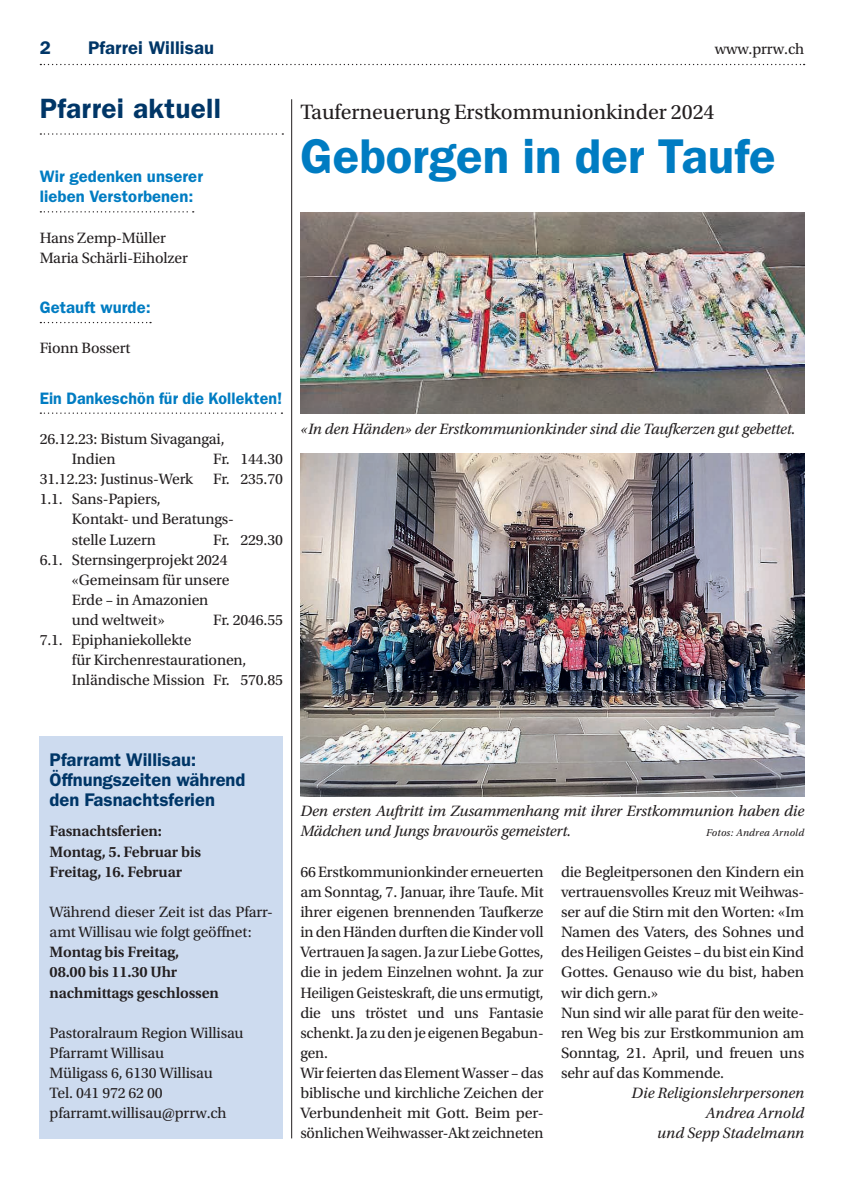
<style>
.page{position:relative;width:844px;height:1191px;background:#fff}
.page>*{position:absolute;margin:0;border:0;box-sizing:border-box;transform-origin:0 0}
.t1{font:600 49px "ITC Franklin Gothic Std";color:#007cc2}
.t2{font:600 28px "ITC Franklin Gothic Std";letter-spacing:.01em;color:#003667}
.t3{font:21.88px "Utopia Std";color:#231f20}
.t4{font:600 18.38px/20.1px "ITC Franklin Gothic Std";color:#003667}
.t5{font:600 16.62px/20.1px "ITC Franklin Gothic Std";letter-spacing:.005em;color:#007cc2}
.t6{font:600 16.62px "ITC Franklin Gothic Std";letter-spacing:.005em;color:#007cc2;scale:.96 1}
.t7{font:15.75px/20.1px "Utopia Std";letter-spacing:-.01em;color:#231f20}
.t8{font:italic 15.75px/20.1px "Utopia Std";letter-spacing:-.01em;color:#231f20;text-align:right}
.t9{font:600 15.75px/20.1px "Utopia Std";letter-spacing:-.01em;color:#231f20}
.t10{font:italic 10.5px "Utopia Std";letter-spacing:.02em;color:#231f20}
</style>
<div class="page">
<svg style="left:40px;top:64px;width:764px;height:1px"></svg>
<svg style="left:40px;top:133px;width:243px;height:2px"></svg>
<svg style="left:40px;top:211px;width:154px;height:1px"></svg>
<svg style="left:40px;top:322px;width:111px;height:1px"></svg>
<svg style="left:40px;top:412px;width:242px;height:2px"></svg>
<div style="left:40px;top:735px;width:243px;height:403px;background:#cddbef"></div>
<hr style="left:291px;top:99px;width:1px;height:1039px;background:#231f20">
<img style="left:300px;top:454px;width:504px;height:342px">
<img style="left:300px;top:212px;width:504px;height:201px">
<p class="t4" style="left:40px;top:38px;width:13px">2</p>
<p class="t4" style="left:88px;top:38px;width:127px">Pfarrei Willisau</p>
<p class="t7" style="left:714px;top:39px;width:91px">www.prrw.ch</p>
<h2 class="t2" style="left:40px;top:92px;width:183px">Pfarrei aktuell</h2>
<p class="t5" style="left:40px;top:166px;width:165px">Wir gedenken unserer lieben Verstorbenen:</p>
<p class="t7" style="left:40px;top:228px;width:149px">Hans Zemp-Müller<br>Maria Schärli-Eiholzer</p>
<p class="t5" style="left:40px;top:297px;width:112px">Getauft wurde:</p>
<p class="t7" style="left:40px;top:338px;width:92px">Fionn Bossert</p>
<p class="t6" style="left:40px;top:388px;width:254px">Ein Dankeschön für die Kollekten!</p>
<p class="t7" style="left:72px;top:429px;width:154px;text-indent:-32px">26.12.23: Bistum Sivagangai,<br>Indien</p>
<p class="t7" style="left:213px;top:449px;width:71px">Fr. 144.30</p>
<p class="t7" style="left:40px;top:469px;width:155px">31.12.23: Justinus-Werk</p>
<p class="t7" style="left:213px;top:469px;width:71px">Fr. 235.70</p>
<p class="t7" style="left:72px;top:489px;width:163px;text-indent:-32px">1.1. Sans-Papiers,<br>Kontakt- und Beratungs&shy;stelle Luzern</p>
<p class="t7" style="left:213px;top:529px;width:71px">Fr. 229.30</p>
<p class="t7" style="left:40px;top:550px;width:189px">6.1. Sternsingerprojekt 2024</p>
<p class="t7" style="left:72px;top:570px;width:159px">«Gemeinsam für unsere</p>
<p class="t7" style="left:72px;top:590px;width:138px">Erde – in Amazonien</p>
<p class="t7" style="left:72px;top:610px;width:94px">und weltweit»</p>
<p class="t7" style="left:213px;top:610px;width:71px">Fr. 2046.55</p>
<p class="t7" style="left:72px;top:630px;width:212px;text-indent:-32px">7.1. Epiphaniekollekte<br>für Kirchenrestaurationen,<br>Inländische Mission Fr. 570.85</p>
<h3 class="t3" style="left:300px;top:100px;width:415px">Tauferneuerung Erstkommunionkinder 2024</h3>
<h1 class="t1" style="left:300px;top:127px;width:476px">Geborgen in der Taufe</h1>
<p class="t8" style="left:300px;top:419px;width:496px">«In den Händen» der Erstkommunionkinder sind die Taufkerzen gut gebettet.</p>
<p class="t4" style="left:50px;top:749px;width:197px">Pfarramt Willisau:<br>Öffnungszeiten während den Fasnachtsferien</p>
<p class="t9" style="left:50px;top:821px;width:153px">Fasnachtsferien:<br>Montag, 5. Februar bis<br>Freitag, 16. Februar</p>
<p class="t7" style="left:50px;top:902px;width:225px">Während dieser Zeit ist das Pfarr&shy;amt Willisau wie folgt geöffnet:</p>
<p class="t9" style="left:50px;top:942px;width:171px">Montag bis Freitag,<br>08.00 bis 11.30 Uhr nachmittags geschlossen</p>
<p class="t7" style="left:50px;top:1023px;width:195px">Pastoralraum Region Willisau<br>Pfarramt Willisau<br>Müligass 6, 6130 Willisau<br>Tel. 041 972 62 00 pfarramt.willisau@prrw.ch</p>
<p class="t8" style="left:300px;top:801px;width:505px;text-align:left">Den ersten Auftritt im Zusammenhang mit ihrer Erstkommunion haben die<br>Mädchen und Jungs bravourös gemeistert.</p>
<p class="t10" style="left:706px;top:827px;width:99px">Fotos: Andrea Arnold</p>
<p class="t7" style="left:300px;top:861px;width:245px">66 Erstkommunionkinder erneuerten am Sonntag, 7. Januar, ihre Taufe. Mit ihrer eigenen brennenden Taufkerze in den Händen durften die Kinder voll Vertrauen Ja sagen. Ja zur Liebe Gottes, die in jedem Einzelnen wohnt. Ja zur Heiligen Geisteskraft, die uns ermutigt, die uns tröstet und uns Fantasie schenkt. Ja zu den je eigenen Begabun&shy;gen.<br>Wir feierten das Element Wasser – das biblische und kirchliche Zeichen der Verbundenheit mit Gott. Beim per&shy;sönlichen Weihwasser-Akt zeichneten</p>
<p class="t7" style="left:561px;top:861px;width:245px">die Begleitpersonen den Kindern ein vertrauensvolles Kreuz mit Weihwas&shy;ser auf die Stirn mit den Worten: «Im<br>Namen des Vaters, des Sohnes und des Heiligen Geistes – du bist ein Kind<br>Gottes. Genauso wie du bist, haben wir dich gern.»<br>Nun sind wir alle parat für den weite&shy;ren Weg bis zur Erstkommunion am<br>Sonntag, 21. April, und freuen uns sehr auf das Kommende.</p>
<p class="t8" style="left:631px;top:1083px;width:174px">Die Religionslehrpersonen<br>Andrea Arnold<br>und Sepp Stadelmann</p>
</div>
